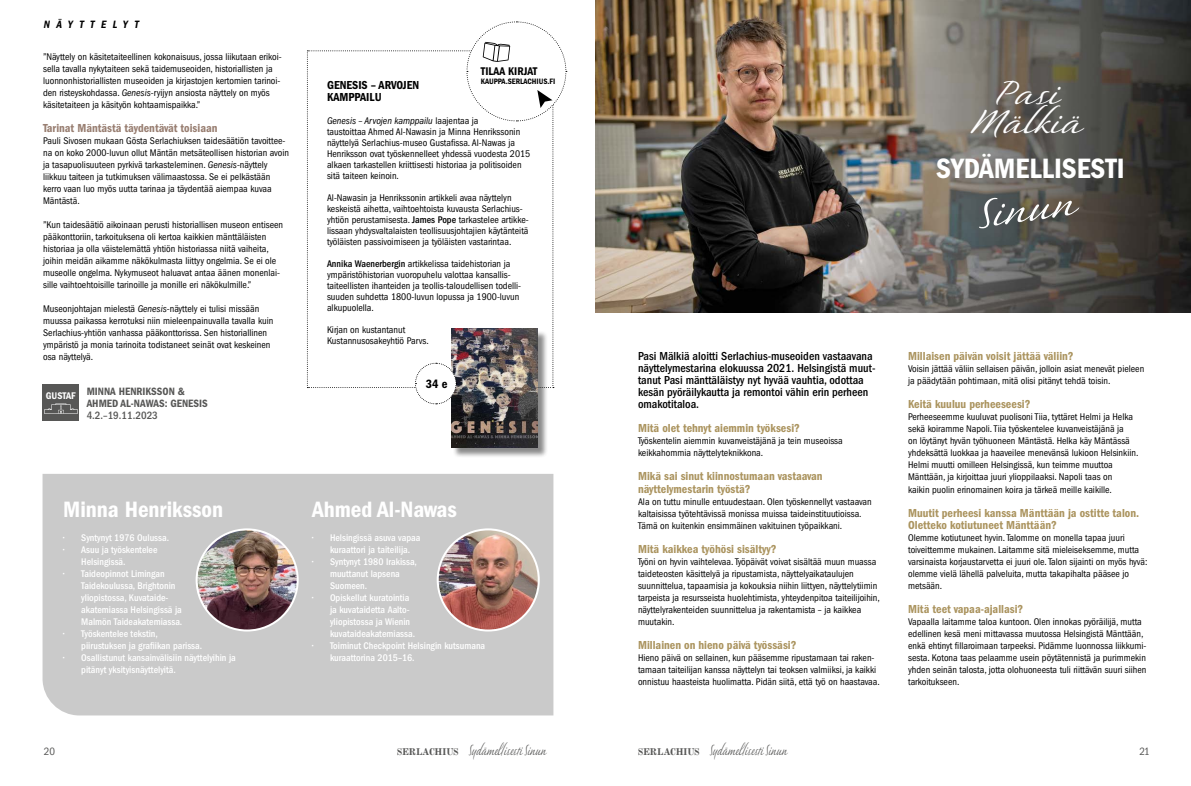
<style>
.page{position:relative;width:1191px;height:786px;background:#fff}
.page>*{position:absolute;margin:0;border:0;box-sizing:border-box;transform-origin:0 0}
.t1{font:45.6px "P22 Sweepy Pro";color:#fff}
.t2{font:38.2px/29px "P22 Sweepy Pro";color:#fff;text-align:center}
.t3{font:29px "ITC Franklin Gothic Std Dm Cd";color:#fff}
.t4{font:23px "ITC Franklin Gothic Std Dm Cd";color:#fff}
.t5{font:17px "P22 Sweepy Pro";color:#575756;scale:.59 1}
.t6{font:12.5px "ITC Franklin Gothic Std Dm Cd";color:#000}
.t7{font:12px/12px "ITC Franklin Gothic Std Dm Cd";color:#ab945f}
.t8{font:500 condensed 12px/12px "ITC Franklin Gothic Std";color:#000}
.t9{font:12px "ITC Franklin Gothic Std Dm Cd";color:#987e71}
.t10{font:12px/12px "ITC Franklin Gothic Std Dm Cd";color:#000}
.t11{font:11.5px "ITC Franklin Gothic Std Dm Cd";color:#000}
.t12{font:11px/12px "ITC Franklin Gothic Std Dm Cd";color:#575756}
.t13{font:500 condensed 11px "ITC Franklin Gothic Std";color:#575756}
.t14{font:11px "ITC Franklin Gothic Std Dm Cd It";letter-spacing:.585em;color:#000}
.t15{font:condensed 11px "ITC Franklin Gothic Std";color:#575756}
.t16{font:condensed 10px/12px "ITC Franklin Gothic Std";color:#000}
.t17{font:500 condensed 10px/12px "ITC Franklin Gothic Std";color:#fff}
.t18{font:10px "ITC Franklin Gothic Std Dm Cd";color:#fff}
.t19{font:8.1px "ITC Franklin Gothic Std Dm Cd";color:#000}
.s1{font-style:italic}
.s2{font-weight:500}
.s3{font-family:"Modern MT Std";font-weight:700;font-size:10px}
</style>
<div class="page">
<img style="left:595px;top:0;width:596px;height:312px">
<div style="left:453px;top:330px;width:95px;height:127px;background:#000;opacity:.46"></div>
<img style="left:452px;top:404px;width:85px;height:43px">
<div style="left:43px;top:384px;width:36px;height:37px;background:#575756"></div>
<svg style="left:44px;top:403px;width:34px;height:10px"></svg>
<div style="left:43px;top:474px;width:510px;height:241px;background:#cacaca"></div>
<img style="left:197px;top:529px;width:101px;height:101px;border-radius:51px">
<div style="left:196px;top:528px;width:103px;height:103px;border:2px solid #fff;border-radius:50%"></div>
<img style="left:438px;top:529px;width:101px;height:101px;border-radius:51px">
<div style="left:437px;top:528px;width:103px;height:103px;border:2px solid #fff;border-radius:50%"></div>
<svg style="left:307px;top:21px;width:260px;height:383px"></svg>
<p class="t14" style="left:44px;top:18px;width:97px">NÄYTTELYT</p>
<p class="t16" style="left:43px;top:51px;width:240px">”Näyttely on käsitetaiteellinen kokonaisuus, jossa liikutaan erikoi&shy;sella tavalla nykytaiteen sekä taidemuseoiden, historiallisten ja luonnonhistoriallisten museoiden ja kirjastojen kertomien tarinoi&shy;den risteyskohdassa. <span class="s1">Genesis</span>-ryijyn ansiosta näyttely on myös käsitetaiteen ja käsityön kohtaamispaikka.”</p>
<p class="t9" style="left:43px;top:121px;width:176px">Tarinat Mäntästä täydentävät toisiaan</p>
<p class="t16" style="left:43px;top:135px;width:247px">Pauli Sivosen mukaan Gösta Serlachiuksen taidesäätiön tavoittee&shy;na on koko 2000-luvun ollut Mäntän metsäteollisen historian avoin ja tasapuolisuuteen pyrkivä tarkasteleminen. <span class="s1">Genesis</span>-näyttely liikkuu taiteen ja tutkimuksen välimaastossa. Se ei pelkästään kerro vaan luo myös uutta tarinaa ja täydentää aiempaa kuvaa Mäntästä.</p>
<p class="t16" style="left:43px;top:219px;width:242px">”Kun taidesäätiö aikoinaan perusti historiallisen museon entiseen pääkonttoriin, tarkoituksena oli kertoa kaikkien mänttäläisten historiaa ja olla väistelemättä yhtiön historiassa niitä vaiheita, joihin meidän aikamme näkökulmasta liittyy ongelmia. Se ei ole museolle ongelma. Nykymuseot haluavat antaa äänen monenlai&shy;sille vaihtoehtoisille tarinoille ja monille eri näkökulmille.”</p>
<p class="t16" style="left:43px;top:303px;width:232px">Museonjohtajan mielestä <span class="s1">Genesis</span>-näyttely ei tulisi missään muussa paikassa kerrotuksi niin mieleenpainuvalla tavalla kuin Serlachius-yhtiön vanhassa pääkonttorissa. Sen historiallinen ympäristö ja monia tarinoita todistaneet seinät ovat keskeinen osa näyttelyä.</p>
<p class="t18" style="left:46px;top:390px;width:31px">GUSTAF</p>
<p class="t12" style="left:87px;top:385px;width:123px">MINNA HENRIKSSON &amp;<br>AHMED AL-NAWAS: GENESIS</p>
<p class="t13" style="left:87px;top:409px;width:73px">4.2.–19.11.2023</p>
<p class="t11" style="left:481px;top:65px;width:58px">TILAA KIRJAT</p>
<p class="t19" style="left:481px;top:77px;width:76px">KAUPPA.SERLACHIUS.FI</p>
<p class="t10" style="left:327px;top:79px;width:94px">GENESIS – ARVOJEN<br>KAMPPAILU</p>
<p class="t16" style="left:327px;top:115px;width:205px;line-height:11px"><span class="s1">Genesis – Arvojen kamppailu</span> laajentaa ja<br>taustoittaa Ahmed Al-Nawasin ja Minna Henrikssonin näyttelyä Serlachius-museo Gustafissa. Al-Nawas ja Henriksson ovat työskennelleet yhdessä vuodesta 2015 alkaen tarkastellen kriittisesti historiaa ja politisoiden sitä taiteen keinoin.</p>
<p class="t16" style="left:327px;top:192px;width:203px;line-height:11px">Al-Nawasin ja Henrikssonin artikkeli avaa näyttelyn keskeistä aihetta, vaihtoehtoista kuvausta Serlachius&shy;yhtiön perustamisesta. <span class="s2">James Pope</span> tarkastelee artikke&shy;lissaan yhdysvaltalaisten teollisuusjohtajien käytänteitä työläisten passivoimiseen ja työläisten vastarintaa.</p>
<p class="t16" style="left:327px;top:258px;width:196px;line-height:11px"><span class="s2">Annika Waenerbergin</span> artikkelissa taidehistorian ja ympäristöhistorian vuoropuhelu valottaa kansallis&shy;taiteellisten ihanteiden ja teollis-taloudellisen todelli&shy;suuden suhdetta 1800-luvun lopussa ja 1900-luvun alkupuolella.</p>
<p class="t16" style="left:327px;top:324px;width:103px;line-height:11px">Kirjan on kustantanut<br>Kustannusosakeyhtiö Parvs.</p>
<p class="t6" style="left:426px;top:376px;width:23px">34 e</p>
<h3 class="t4" style="left:63px;top:495px;width:161px">Minna Henriksson</h3>
<p class="t17" style="left:63px;top:531px;width:107px">• Syntynyt 1976 Oulussa.</p>
<p class="t17" style="left:81px;top:543px;width:78px;text-indent:-18px">• Asuu ja työskentelee<br>Helsingissä.</p>
<p class="t17" style="left:81px;top:567px;width:103px;text-indent:-18px">• Taideopinnot Limingan<br>Taidekoulussa, Brightonin yliopistossa, Kuvataide&shy;akatemiassa Helsingissä ja<br>Malmön Taideakatemiassa.</p>
<p class="t17" style="left:81px;top:627px;width:122px;text-indent:-18px">• Työskentelee tekstin, piirustuksen ja grafiikan parissa.</p>
<p class="t17" style="left:81px;top:651px;width:156px;text-indent:-18px">• Osallistunut kansainvälisiin näyttelyihin ja pitänyt yksityisnäyttelyitä.</p>
<h3 class="t4" style="left:312px;top:495px;width:146px">Ahmed Al-Nawas</h3>
<p class="t17" style="left:330px;top:531px;width:92px;text-indent:-18px">• Helsingissä asuva vapaa kuraattori ja taiteilija.</p>
<p class="t17" style="left:330px;top:555px;width:88px;text-indent:-18px">• Syntynyt 1980 Irakissa, muuttanut lapsena<br>Suomeen.</p>
<p class="t17" style="left:330px;top:591px;width:87px;text-indent:-18px">• Opiskellut kuratointia ja kuvataidetta Aalto&shy;yliopistossa ja Wienin kuvataideakatemiassa.</p>
<p class="t17" style="left:330px;top:639px;width:157px;text-indent:-18px">• Toiminut Checkpoint Helsingin kutsumana kuraattorina 2015–16.</p>
<h2 class="t2" style="left:974px;top:80px;width:110px">Pasi<br>Mälkiä</h2>
<h3 class="t3" style="left:936px;top:152px;width:190px">SYDÄMELLISESTI</h3>
<h1 class="t1" style="left:975px;top:190px;width:100px;rotate:-8deg">Sinun</h1>
<p class="t8" style="left:638px;top:350px;width:239px">Pasi Mälkiä aloitti Serlachius-museoiden vastaavana näyttelymestarina elokuussa 2021. Helsingistä muut&shy;tanut Pasi mänttäläistyy nyt hyvää vauhtia, odottaa kesän pyöräilykautta ja remontoi vähin erin perheen omakotitaloa.</p>
<p class="t7" style="left:638px;top:422px;width:163px">Mitä olet tehnyt aiemmin työksesi?</p>
<p class="t16" style="left:638px;top:435px;width:206px">Työskentelin aiemmin kuvanveistäjänä ja tein museoissa keikkahommia näyttelyteknikkona.</p>
<p class="t7" style="left:638px;top:470px;width:186px">Mikä sai sinut kiinnostumaan vastaavan näyttelymestarin työstä?</p>
<p class="t16" style="left:638px;top:495px;width:235px">Ala on tuttu minulle entuudestaan. Olen työskennellyt vastaavan kaltaisissa työtehtävissä monissa muissa taideinstituutioissa.<br>Tämä on kuitenkin ensimmäinen vakituinen työpaikkani.</p>
<p class="t7" style="left:638px;top:542px;width:140px">Mitä kaikkea työhösi sisältyy?</p>
<p class="t16" style="left:638px;top:555px;width:243px">Työni on hyvin vaihtelevaa. Työpäivät voivat sisältää muun muassa taideteosten käsittelyä ja ripustamista, näyttelyaikataulujen suunnittelua, tapaamisia ja kokouksia niihin liittyen, näyttelytiimin tarpeista ja resursseista huolehtimista, yhteydenpitoa taiteilijoihin, näyttelyrakenteiden suunnittelua ja rakentamista – ja kaikkea muutakin.</p>
<p class="t7" style="left:638px;top:638px;width:160px">Millainen on hieno päivä työssäsi?</p>
<p class="t16" style="left:638px;top:651px;width:243px">Hieno päivä on sellainen, kun pääsemme ripustamaan tai raken&shy;tamaan taiteilijan kanssa näyttelyn tai teoksen valmiiksi, ja kaikki onnistuu haasteista huolimatta. Pidän siitä, että työ on haastavaa.</p>
<p class="t7" style="left:908px;top:350px;width:167px">Millaisen päivän voisit jättää väliin?</p>
<p class="t16" style="left:908px;top:363px;width:238px">Voisin jättää väliin sellaisen päivän, jolloin asiat menevät pieleen ja päädytään pohtimaan, mitä olisi pitänyt tehdä toisin.</p>
<p class="t7" style="left:908px;top:398px;width:124px">Keitä kuuluu perheeseesi?</p>
<p class="t16" style="left:908px;top:411px;width:232px">Perheeseemme kuuluvat puolisoni Tiia, tyttäret Helmi ja Helka sekä koiramme Napoli. Tiia työskentelee kuvanveistäjänä ja<br>on löytänyt hyvän työhuoneen Mäntästä. Helka käy Mäntässä yhdeksättä luokkaa ja haaveilee menevänsä lukioon Helsinkiin.<br>Helmi muutti omilleen Helsingissä, kun teimme muuttoa Mänttään, ja kirjoittaa juuri ylioppilaaksi. Napoli taas on<br>kaikin puolin erinomainen koira ja tärkeä meille kaikille.</p>
<p class="t7" style="left:908px;top:506px;width:232px">Muutit perheesi kanssa Mänttään ja ostitte talon.<br>Oletteko kotiutuneet Mänttään?</p>
<p class="t16" style="left:908px;top:531px;width:241px">Olemme kotiutuneet hyvin. Talomme on monella tapaa juuri toiveittemme mukainen. Laitamme sitä mieleiseksemme, mutta varsinaista korjaustarvetta ei juuri ole. Talon sijainti on myös hyvä: olemme vielä lähellä palveluita, mutta takapihalta pääsee jo metsään.</p>
<p class="t7" style="left:908px;top:602px;width:117px">Mitä teet vapaa-ajallasi?</p>
<p class="t16" style="left:908px;top:615px;width:240px">Vapaalla laitamme taloa kuntoon. Olen innokas pyöräilijä, mutta edellinen kesä meni mittavassa muutossa Helsingistä Mänttään, enkä ehtinyt fillaroimaan tarpeeksi. Pidämme luonnossa liikkumi&shy;sesta. Kotona taas pelaamme usein pöytätennistä ja purimmekin yhden seinän talosta, jotta olohuoneesta tuli riittävän suuri siihen tarkoitukseen.</p>
<p class="t15" style="left:44px;top:745px;width:13px">20</p>
<h3 class="t5" style="left:397px;top:740px;width:255px"><span class="s3">SERLACHIUS</span> Sydämellisesti Sinun</h3>
<h3 class="t5" style="left:638px;top:740px;width:255px"><span class="s3">SERLACHIUS</span> Sydämellisesti Sinun</h3>
<p class="t15" style="left:1139px;top:745px;width:12px">21</p>
</div>
